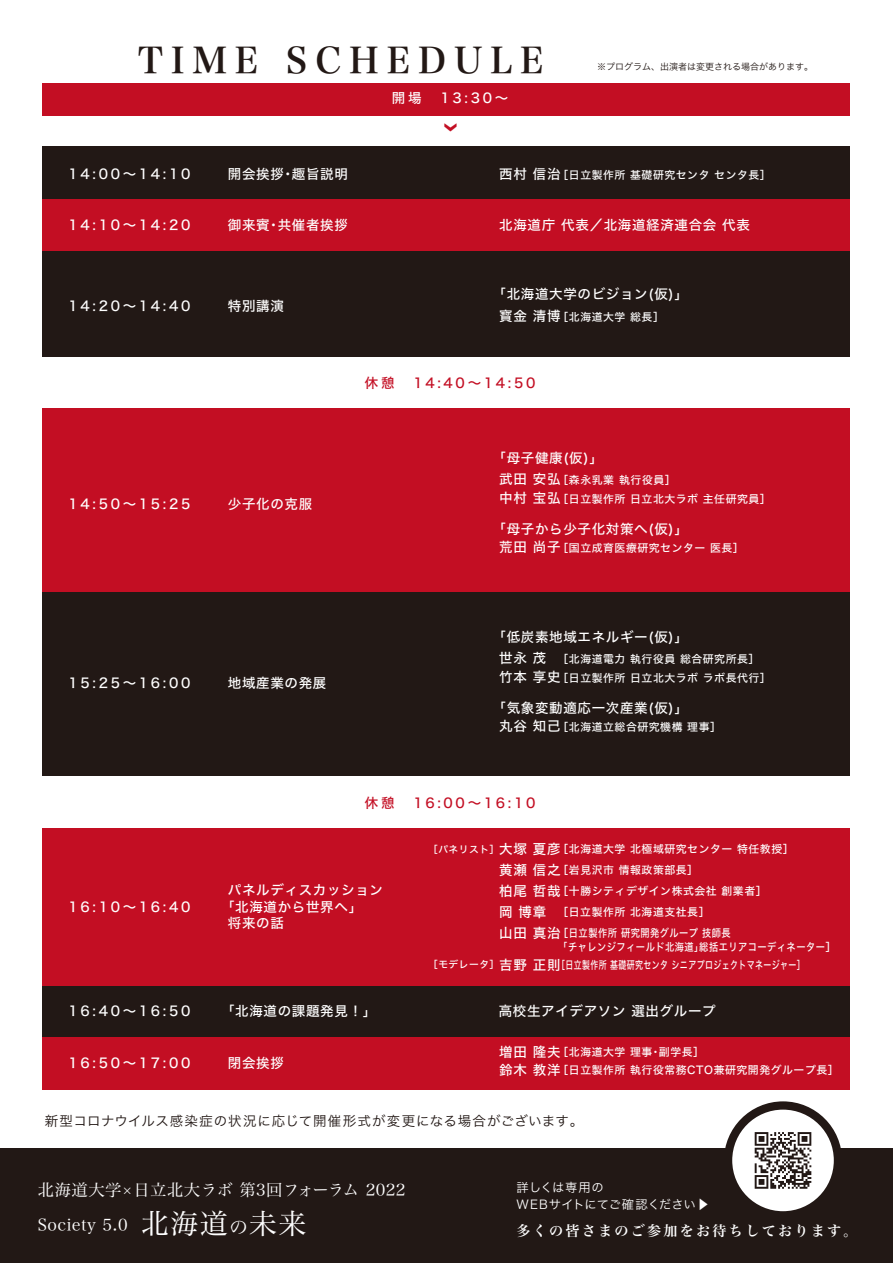
<style>
.page{position:relative;width:893px;height:1263px;background:#fff}
.page>*{position:absolute;margin:0;border:0;box-sizing:border-box;transform-origin:0 0}
.t1{font:35.55px "Hira Min Pro W6";letter-spacing:.22em;color:#221815}
.t2{font:31.95px "Hiragino Sans W5";color:#c30e23}
.t3{font:16.35px/35.7px "Hira Min Pro W3";letter-spacing:.03em;color:#fff}
.t4{font:14.1px "Hira Min Pro W6";letter-spacing:.16em;color:#fff}
.t5{font:13.5px "Hiragino Sans W5";letter-spacing:.05em;color:#fff}
.t6{font:13.5px "Hiragino Sans W3";letter-spacing:.045em;color:#221815}
.t7{font:13.5px "Hiragino Sans W5";letter-spacing:.2em;color:#c30e23}
.t8{font:12.3px/16.2px "Hiragino Sans W3";letter-spacing:.02em;color:#fff}
.t9{font:10.8px/21px "Hiragino Sans W5";letter-spacing:.05em;color:#fff}
.t10{font:10.8px "Hiragino Sans W5";letter-spacing:.05em;color:#fff;scale:.73 1}
.t11{font:9px "Hiragino Sans W3";color:#221815}
.s1{font-size:13.5px}
.s2{font-size:9.75px}
.s3{font-size:27.9px}
.s4{font-size:19.05px}
.s5{font-family:"Koz Go Pr 6 N"}
</style>
<div class="page">
<div style="left:0;top:1148px;width:893px;height:115px;background:#221815"></div>
<div style="left:724px;top:1101px;width:118px;height:118px;background:#221815;border-radius:50%"></div>
<div style="left:732px;top:1109px;width:102px;height:102px;background:#fff;border-radius:50%"></div>
<div style="left:43px;top:199px;width:807px;height:53px;background:#c30e23"></div>
<div style="left:43px;top:147px;width:807px;height:52px;background:#221815"></div>
<div style="left:43px;top:985px;width:807px;height:53px;background:#221815"></div>
<div style="left:43px;top:83px;width:807px;height:32px;background:#c30e23"></div>
<div style="left:43px;top:1038px;width:807px;height:52px;background:#c30e23"></div>
<div style="left:43px;top:933px;width:807px;height:52px;background:#c30e23"></div>
<div style="left:43px;top:880px;width:807px;height:53px;background:#c30e23"></div>
<div style="left:43px;top:828px;width:807px;height:52px;background:#c30e23"></div>
<div style="left:43px;top:304px;width:807px;height:52px;background:#221815"></div>
<div style="left:43px;top:252px;width:807px;height:52px;background:#221815"></div>
<div style="left:43px;top:671px;width:807px;height:52px;background:#221815"></div>
<div style="left:43px;top:723px;width:807px;height:53px;background:#221815"></div>
<div style="left:43px;top:618px;width:807px;height:53px;background:#221815"></div>
<div style="left:43px;top:566px;width:807px;height:26px;background:#c30e23"></div>
<div style="left:43px;top:592px;width:807px;height:26px;background:#221815"></div>
<div style="left:43px;top:514px;width:807px;height:52px;background:#c30e23"></div>
<div style="left:43px;top:461px;width:807px;height:53px;background:#c30e23"></div>
<div style="left:43px;top:409px;width:807px;height:52px;background:#c30e23"></div>
<svg style="left:755px;top:1132px;width:56px;height:57px"></svg>
<h1 class="t1" style="left:138px;top:29px;width:407px">TIME SCHEDULE</h1>
<p class="t5" style="left:392px;top:85px;width:118px">開場　13:30～</p>
<h2 class="t2" style="left:482px;top:122px;width:12px;rotate:90deg">›</h2>
<p class="t11" style="left:597px;top:59px;width:217px">※プログラム、出演者は変更される場合があります。</p>
<p class="t5" style="left:68px;top:161px;width:124px">14:00～14:10</p>
<p class="t5" style="left:68px;top:213px;width:124px">14:10～14:20</p>
<p class="t9" style="left:499px;top:163px;width:273px"><span class="s1">西村 信治</span>［日立製作所 基礎研究センタ センタ長］</p>
<p class="t5" style="left:228px;top:161px;width:122px">開会挨拶・趣旨説明</p>
<p class="t5" style="left:228px;top:213px;width:122px">御来賓・共催者挨拶</p>
<p class="t5" style="left:499px;top:213px;width:252px">北海道庁 代表／北海道経済連合会 代表</p>
<p class="t5" style="left:68px;top:294px;width:124px">14:20～14:40</p>
<p class="t5" style="left:228px;top:294px;width:58px">特別講演</p>
<p class="t5" style="left:493px;top:282px;width:197px">「北海道大学のビジョン(仮)」</p>
<p class="t9" style="left:557px;top:305px;width:108px">［北海道大学 総長］</p>
<p class="t5" style="left:499px;top:303px;width:63px">寳金 清博</p>
<p class="t7" style="left:365px;top:371px;width:172px">休憩　14:40～14:50</p>
<p class="t5" style="left:68px;top:492px;width:124px">14:50～15:25</p>
<p class="t5" style="left:228px;top:492px;width:86px">少子化の克服</p>
<p class="t5" style="left:493px;top:446px;width:112px">「母子健康(仮)」</p>
<p class="t9" style="left:499px;top:469px;width:273px;line-height:19.2px;text-indent:58px">［森永乳業 執行役員］<br><span class="s1">中村 宝弘</span>［日立製作所 日立北大ラボ 主任研究員］</p>
<p class="t9" style="left:499px;top:537px;width:246px"><span class="s1">荒田 尚子</span>［国立成育医療研究センター 医長］</p>
<p class="t5" style="left:499px;top:466px;width:63px">武田 安弘</p>
<p class="t5" style="left:493px;top:517px;width:197px">「母子から少子化対策へ(仮)」</p>
<p class="t5" style="left:68px;top:671px;width:124px">15:25～16:00</p>
<p class="t5" style="left:228px;top:671px;width:100px">地域産業の発展</p>
<p class="t5" style="left:493px;top:625px;width:197px">「低炭素地域エネルギー(仮)」</p>
<p class="t9" style="left:499px;top:648px;width:273px;line-height:19.2px;text-indent:58px">［北海道電力 執行役員 総合研究所長］<span class="s1">竹本 享史</span>［日立製作所 日立北大ラボ ラボ長代行］</p>
<p class="t5" style="left:499px;top:714px;width:63px">丸谷 知己</p>
<p class="t5" style="left:499px;top:645px;width:49px">世永 茂</p>
<p class="t5" style="left:493px;top:696px;width:197px">「気象変動適応一次産業(仮)」</p>
<p class="t9" style="left:557px;top:716px;width:165px">［北海道立総合研究機構 理事］</p>
<p class="t7" style="left:365px;top:791px;width:172px">休憩　16:00～16:10</p>
<p class="t5" style="left:68px;top:895px;width:124px">16:10～16:40</p>
<p class="t5" style="left:228px;top:878px;width:157px">パネルディスカッション</p>
<p class="t5" style="left:221px;top:895px;width:143px">「北海道から世界へ」</p>
<p class="t5" style="left:228px;top:911px;width:58px">将来の話</p>
<p class="t9" style="left:499px;top:837px;width:296px;text-indent:-71px"><span class="s2">［パネリスト］</span><span class="s1">大塚 夏彦</span>［北海道大学 北極域研究センター 特任教授］<span class="s1">黄瀬 信之</span>［岩見沢市 情報政策部長］<br><span class="s1">柏尾 哲哉</span>［十勝シティデザイン株式会社 創業者］<br><span class="s1">岡 博章</span> ［日立製作所 北海道支社長］</p>
<p class="t5" style="left:499px;top:920px;width:63px">山田 真治</p>
<p class="t9" style="left:557px;top:926px;width:280px;line-height:13.5px">［日立製作所 研究開発グループ 技師長<br>「チャレンジフィールド北海道」総括エリアコーディネーター］</p>
<p class="t10" style="left:428px;top:955px;width:517px"><span class="s2">［モデレータ］</span><span class="s1">吉野 正則</span>［日立製作所 基礎研究センタ シニアプロジェクトマネージャー］</p>
<p class="t5" style="left:68px;top:999px;width:124px">16:40～16:50</p>
<p class="t5" style="left:68px;top:1050px;width:124px">16:50～17:00</p>
<p class="t5" style="left:221px;top:999px;width:157px">「北海道の課題発見！」</p>
<p class="t5" style="left:499px;top:999px;width:219px">高校生アイデアソン 選出グループ</p>
<p class="t5" style="left:228px;top:1050px;width:58px">閉会挨拶</p>
<p class="t9" style="left:499px;top:1043px;width:341px;line-height:18px"><span class="s1">増田 隆夫</span>［北海道大学 理事・副学長］<br><span class="s1">鈴木 教洋</span>［日立製作所 執行役常務CTO兼研究開発グループ長］</p>
<p class="t6" style="left:45px;top:1109px;width:540px">新型コロナウイルス感染症の状況に応じて開催形式が変更になる場合がございます。</p>
<h3 class="t3" style="left:38px;top:1170px;width:369px">北海道大学×日立北大ラボ 第3回フォーラム 2022<br>Society 5.0 <span class="s3">北海道</span><span class="s4">の</span><span class="s3">未来</span></h3>
<p class="t8" style="left:516px;top:1179px;width:194px">詳しくは専用の<br>WEBサイトにてご確認ください<span class="s5">▶</span></p>
<h3 class="t4" style="left:516px;top:1218px;width:342px">多くの皆さまのご参加をお待ちしております。</h3>
</div>
